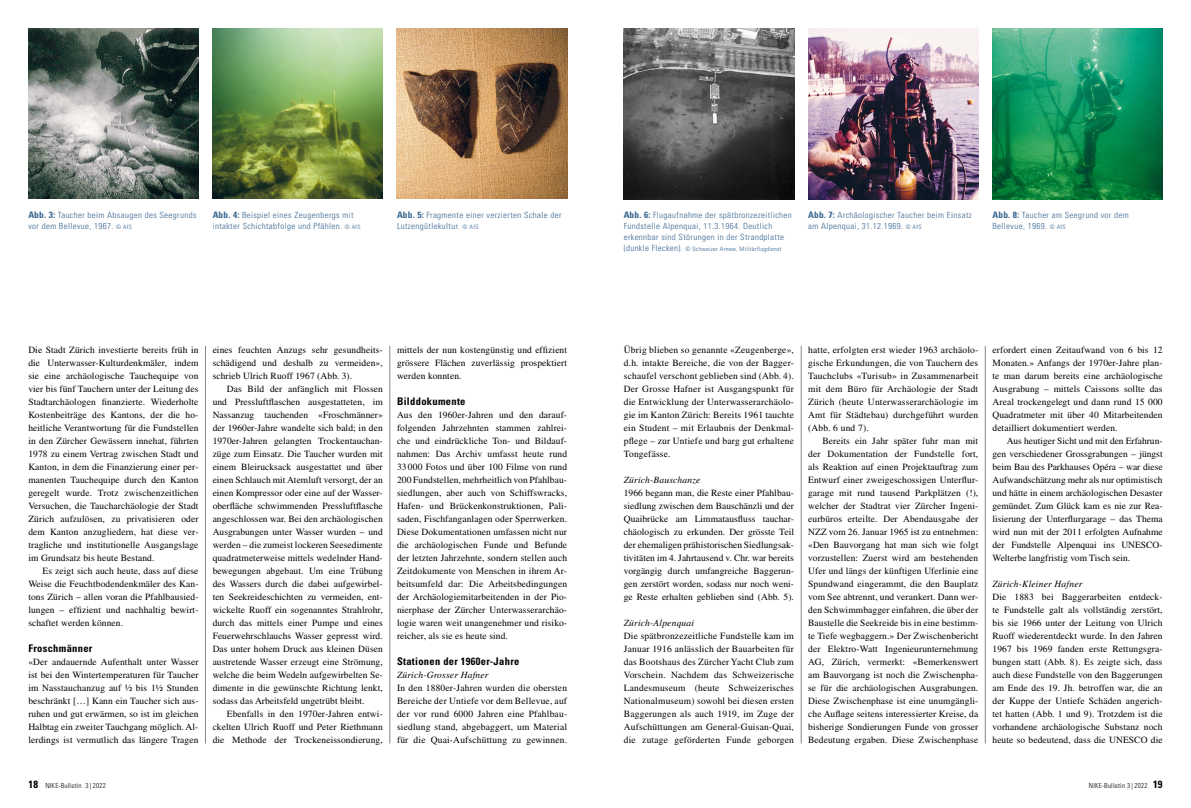
<style>
.page{position:relative;width:1191px;height:808px;background:#fff}
.page>*{position:absolute;margin:0;border:0;box-sizing:border-box;transform-origin:0 0}
.t1{font:700 condensed 10.5px "Univers";letter-spacing:.03em;color:#000}
.t2{font:9.5px/13px "Times";letter-spacing:.01em;color:#000;text-align:justify}
.t3{font:italic 9.5px "Times";letter-spacing:.02em;color:#000}
.t4{font:300 condensed 8.5px/11px "Univers";letter-spacing:.04em;color:#39668f;scale:1.05 1}
.t5{font:300 condensed 7px "Univers";letter-spacing:.03em;color:#000}
.t6{font:300 condensed 6px "Univers";letter-spacing:.04em;color:#39668f;scale:1.05 1}
.s1{font-weight:700;font-size:9px}
.s2{font-size:6px}
.s3{font-size:8.5px}
.s4{font-weight:700;font-size:10.5px}
</style>
<div class="page">
<img style="left:28px;top:28px;width:170px;height:171px">
<img style="left:397px;top:28px;width:170px;height:171px">
<img style="left:808px;top:28px;width:170px;height:171px">
<img style="left:213px;top:28px;width:170px;height:171px">
<img style="left:623px;top:28px;width:171px;height:171px">
<img style="left:992px;top:29px;width:170px;height:170px">
<hr style="left:985px;top:346px;width:1px;height:397px;background:#878787">
<hr style="left:801px;top:346px;width:1px;height:397px;background:#878787">
<hr style="left:389px;top:346px;width:1px;height:397px;background:#878787">
<hr style="left:205px;top:346px;width:1px;height:397px;background:#878787">
<p class="t4" style="left:28px;top:209px;width:162px"><span class="s1">Abb. 3:</span> Taucher beim Absaugen des Seegrunds vor dem Bellevue, 1967. <span class="s2">© AfS</span></p>
<p class="t4" style="left:213px;top:209px;width:142px"><span class="s1">Abb. 4:</span> Beispiel eines Zeugenbergs mit intakter Schichtabfolge und Pfählen. <span class="s2">© AfS</span></p>
<p class="t4" style="left:397px;top:209px;width:158px"><span class="s1">Abb. 5:</span> Fragmente einer verzierten Schale der<br>Lutzengütlekultur. <span class="s2">© AfS</span></p>
<p class="t4" style="left:623px;top:209px;width:162px"><span class="s1">Abb. 6:</span> Flugaufnahme der spätbronzezeitlichen<br>Fundstelle Alpenquai, 11.3.1964. Deutlich erkennbar sind Störungen in der Strandplatte</p>
<p class="t6" style="left:623px;top:245px;width:152px"><span class="s3">(dunkle Flecken).</span> © Schweizer Armee, Militärflugdienst</p>
<p class="t4" style="left:808px;top:209px;width:157px"><span class="s1">Abb. 7:</span> Archäologischer Taucher beim Einsatz am Alpenquai, 31.12.1969. <span class="s2">© AfS</span></p>
<p class="t4" style="left:992px;top:209px;width:131px"><span class="s1">Abb. 8:</span> Taucher am Seegrund vor dem<br>Bellevue, 1969. <span class="s2">© AfS</span></p>
<p class="t2" style="left:28px;top:344px;width:172px">Die Stadt Zürich investierte bereits früh in die Unterwasser-Kulturdenkmäler, indem sie eine archäologische Tauchequipe von vier bis fünf Tauchern unter der Leitung des Stadtarchäologen finanzierte. Wiederholte Kostenbeiträge des Kantons, der die ho&shy;heitliche Verantwortung für die Fundstellen in den Zürcher Gewässern innehat, führten 1978 zu einem Vertrag zwischen Stadt und Kanton, in dem die Finanzierung einer per&shy;manenten Tauchequipe durch den Kanton geregelt wurde. Trotz zwischenzeitlichen Versuchen, die Taucharchäologie der Stadt Zürich aufzulösen, zu privatisieren oder dem Kanton anzugliedern, hat diese ver&shy;tragliche und institutionelle Ausgangslage im Grundsatz bis heute Bestand.</p>
<p class="t2" style="left:28px;top:565px;width:172px;text-indent:14px">Es zeigt sich auch heute, dass auf diese Weise die Feuchtbodendenkmäler des Kan&shy;tons Zürich – allen voran die Pfahlbausied&shy;lungen – effizient und nachhaltig bewirt&shy;schaftet werden können.</p>
<p class="t1" style="left:28px;top:642px;width:66px">Froschmänner</p>
<p class="t2" style="left:28px;top:656px;width:172px">«Der andauernde Aufenthalt unter Wasser ist bei den Wintertemperaturen für Taucher im Nasstauchanzug auf ½ bis 1½ Stunden beschränkt […] Kann ein Taucher sich aus&shy;ruhen und gut erwärmen, so ist im gleichen Halbtag ein zweiter Tauchgang möglich. Al&shy;lerdings ist vermutlich das längere Tragen</p>
<p class="t2" style="left:213px;top:344px;width:172px">eines feuchten Anzugs sehr gesundheits&shy;schädigend und deshalb zu vermeiden», schrieb Ulrich Ruoff 1967 (Abb. 3).</p>
<p class="t2" style="left:213px;top:383px;width:172px;text-indent:14px">Das Bild der anfänglich mit Flossen und Pressluftflaschen ausgestatteten, im Nassanzug tauchenden «Froschmänner» der 1960er-Jahre wandelte sich bald; in den 1970er-Jahren gelangten Trockentauchan&shy;züge zum Einsatz. Die Taucher wurden mit einem Bleirucksack ausgestattet und über einen Schlauch mit Atemluft versorgt, der an einen Kompressor oder eine auf der Wasser&shy;oberfläche schwimmenden Pressluftflasche angeschlossen war. Bei den archäologischen Ausgrabungen unter Wasser wurden – und werden – die zumeist lockeren Seesedimente quadratmeterweise mittels wedelnder Hand&shy;bewegungen abgebaut. Um eine Trübung des Wassers durch die dabei aufgewirbel&shy;ten Seekreideschichten zu vermeiden, ent&shy;wickelte Ruoff ein sogenanntes Strahlrohr, durch das mittels einer Pumpe und eines Feuerwehrschlauchs Wasser gepresst wird.<br>Das unter hohem Druck aus kleinen Düsen austretende Wasser erzeugt eine Strömung, welche die beim Wedeln aufgewirbelten Se&shy;dimente in die gewünschte Richtung lenkt, sodass das Arbeitsfeld ungetrübt bleibt.</p>
<p class="t2" style="left:213px;top:707px;width:172px;text-indent:14px">Ebenfalls in den 1970er-Jahren entwi&shy;ckelten Ulrich Ruoff und Peter Riethmann die Methode der Trockeneissondierung,</p>
<p class="t2" style="left:397px;top:343px;width:172px">mittels der nun kostengünstig und effizient grössere Flächen zuverlässig prospektiert werden konnten.</p>
<p class="t1" style="left:397px;top:395px;width:70px">Bilddokumente</p>
<p class="t2" style="left:397px;top:409px;width:172px">Aus den 1960er-Jahren und den darauf&shy;folgenden Jahrzehnten stammen zahlrei&shy;che und eindrückliche Ton- und Bildauf&shy;nahmen: Das Archiv umfasst heute rund 33 000 Fotos und über 100 Filme von rund 200 Fundstellen, mehrheitlich von Pfahlbau&shy;siedlungen, aber auch von Schiffswracks, Hafen- und Brückenkonstruktionen, Pali&shy;saden, Fischfanganlagen oder Sperrwerken.<br>Diese Dokumentationen umfassen nicht nur die archäologischen Funde und Befunde der letzten Jahrzehnte, sondern stellen auch Zeitdokumente von Menschen in ihrem Ar&shy;beitsumfeld dar: Die Arbeitsbedingungen der Archäologiemitarbeitenden in der Pio&shy;nierphase der Zürcher Unterwasserarchäo&shy;logie waren weit unangenehmer und risiko&shy;reicher, als sie es heute sind.</p>
<p class="t1" style="left:397px;top:655px;width:124px">Stationen der 1960er-Jahre</p>
<p class="t3" style="left:397px;top:670px;width:93px">Zürich-Grosser Hafner</p>
<p class="t2" style="left:397px;top:682px;width:172px">In den 1880er-Jahren wurden die obersten Bereiche der Untiefe vor dem Bellevue, auf der vor rund 6000 Jahren eine Pfahlbau&shy;siedlung stand, abgebaggert, um Material für die Quai-Aufschüttung zu gewinnen.</p>
<p class="t2" style="left:624px;top:344px;width:172px">Übrig blieben so genannte «Zeugenberge», d.h. intakte Bereiche, die von der Bagger&shy;schaufel verschont geblieben sind (Abb. 4).<br>Der Grosse Hafner ist Ausgangspunkt für die Entwicklung der Unterwasserarchäolo&shy;gie im Kanton Zürich: Bereits 1961 tauchte ein Student – mit Erlaubnis der Denkmal&shy;pflege – zur Untiefe und barg gut erhaltene Tongefässe.</p>
<p class="t3" style="left:624px;top:475px;width:78px">Zürich-Bauschanze</p>
<p class="t2" style="left:624px;top:487px;width:172px">1966 begann man, die Reste einer Pfahlbau&shy;siedlung zwischen dem Bauschänzli und der Quaibrücke am Limmatausfluss tauchar&shy;chäologisch zu erkunden. Der grösste Teil der ehemaligen prähistorischen Siedlungsak&shy;tivitäten im 4. Jahrtausend v. Chr. war bereits vorgängig durch umfangreiche Baggerun&shy;gen zerstört worden, sodass nur noch weni&shy;ge Reste erhalten geblieben sind (Abb. 5).</p>
<p class="t3" style="left:624px;top:618px;width:72px">Zürich-Alpenquai</p>
<p class="t2" style="left:624px;top:630px;width:172px">Die spätbronzezeitliche Fundstelle kam im Januar 1916 anlässlich der Bauarbeiten für das Bootshaus des Zürcher Yacht Club zum Vorschein. Nachdem das Schweizerische Landesmuseum (heute Schweizerisches Nationalmuseum) sowohl bei diesen ersten Baggerungen als auch 1919, im Zuge der Aufschüttungen am General-Guisan-Quai, die zutage geförderten Funde geborgen</p>
<p class="t2" style="left:808px;top:344px;width:172px">hatte, erfolgten erst wieder 1963 archäolo&shy;gische Erkundungen, die von Tauchern des Tauchclubs «Turisub» in Zusammenarbeit mit dem Büro für Archäologie der Stadt Zürich (heute Unterwasserarchäologie im Amt für Städtebau) durchgeführt wurden (Abb. 6 und 7).</p>
<p class="t2" style="left:808px;top:434px;width:172px;text-indent:14px">Bereits ein Jahr später fuhr man mit der Dokumentation der Fundstelle fort, als Reaktion auf einen Projektauftrag zum Entwurf einer zweigeschossigen Unterflur&shy;garage mit rund tausend Parkplätzen (!), welcher der Stadtrat vier Zürcher Ingeni&shy;eurbüros erteilte. Der Abendausgabe der NZZ vom 26. Januar 1965 ist zu entnehmen: «Den Bauvorgang hat man sich wie folgt vorzustellen: Zuerst wird am bestehenden Ufer und längs der künftigen Uferlinie eine Spundwand eingerammt, die den Bauplatz vom See abtrennt, und verankert. Dann wer&shy;den Schwimmbagger einfahren, die über der Baustelle die Seekreide bis in eine bestimm&shy;te Tiefe wegbaggern.» Der Zwischenbericht der Elektro-Watt Ingenieurunternehmung AG, Zürich, vermerkt: «Bemerkenswert am Bauvorgang ist noch die Zwischenpha&shy;se für die archäologischen Ausgrabungen.<br>Diese Zwischenphase ist eine unumgängli&shy;che Auflage seitens interessierter Kreise, da bisherige Sondierungen Funde von grosser Bedeutung ergaben. Diese Zwischenphase</p>
<p class="t2" style="left:992px;top:344px;width:172px">erfordert einen Zeitaufwand von 6 bis 12<br>Monaten.» Anfangs der 1970er-Jahre plan&shy;te man darum bereits eine archäologische Ausgrabung – mittels Caissons sollte das Areal trockengelegt und dann rund 15 000<br>Quadratmeter mit über 40 Mitarbeitenden detailliert dokumentiert werden.</p>
<p class="t2" style="left:992px;top:435px;width:172px;text-indent:14px">Aus heutiger Sicht und mit den Erfahrun&shy;gen verschiedener Grossgrabungen – jüngst beim Bau des Parkhauses Opéra – war diese Aufwandschätzung mehr als nur optimistisch und hätte in einem archäologischen Desaster gemündet. Zum Glück kam es nie zur Rea&shy;lisierung der Unterflurgarage – das Thema wird nun mit der 2011 erfolgten Aufnahme der Fundstelle Alpenquai ins UNESCO-Welterbe langfristig vom Tisch sein.</p>
<p class="t3" style="left:992px;top:579px;width:91px">Zürich-Kleiner Hafner</p>
<p class="t2" style="left:992px;top:591px;width:172px">Die 1883 bei Baggerarbeiten entdeck&shy;te Fundstelle galt als vollständig zerstört, bis sie 1966 unter der Leitung von Ulrich Ruoff wiederentdeckt wurde. In den Jahren 1967 bis 1969 fanden erste Rettungsgra&shy;bungen statt (Abb. 8). Es zeigte sich, dass auch diese Fundstelle von den Baggerungen am Ende des 19. Jh. betroffen war, die an der Kuppe der Untiefe Schäden angerich&shy;tet hatten (Abb. 1 und 9). Trotzdem ist die vorhandene archäologische Substanz noch heute so bedeutend, dass die UNESCO die</p>
<p class="t5" style="left:28px;top:781px;width:79px"><span class="s4">18</span> NIKE-Bulletin 3 | 2022</p>
<p class="t5" style="left:1088px;top:781px;width:75px">NIKE-Bulletin 3 | 2022 <span class="s4">19</span></p>
</div>
